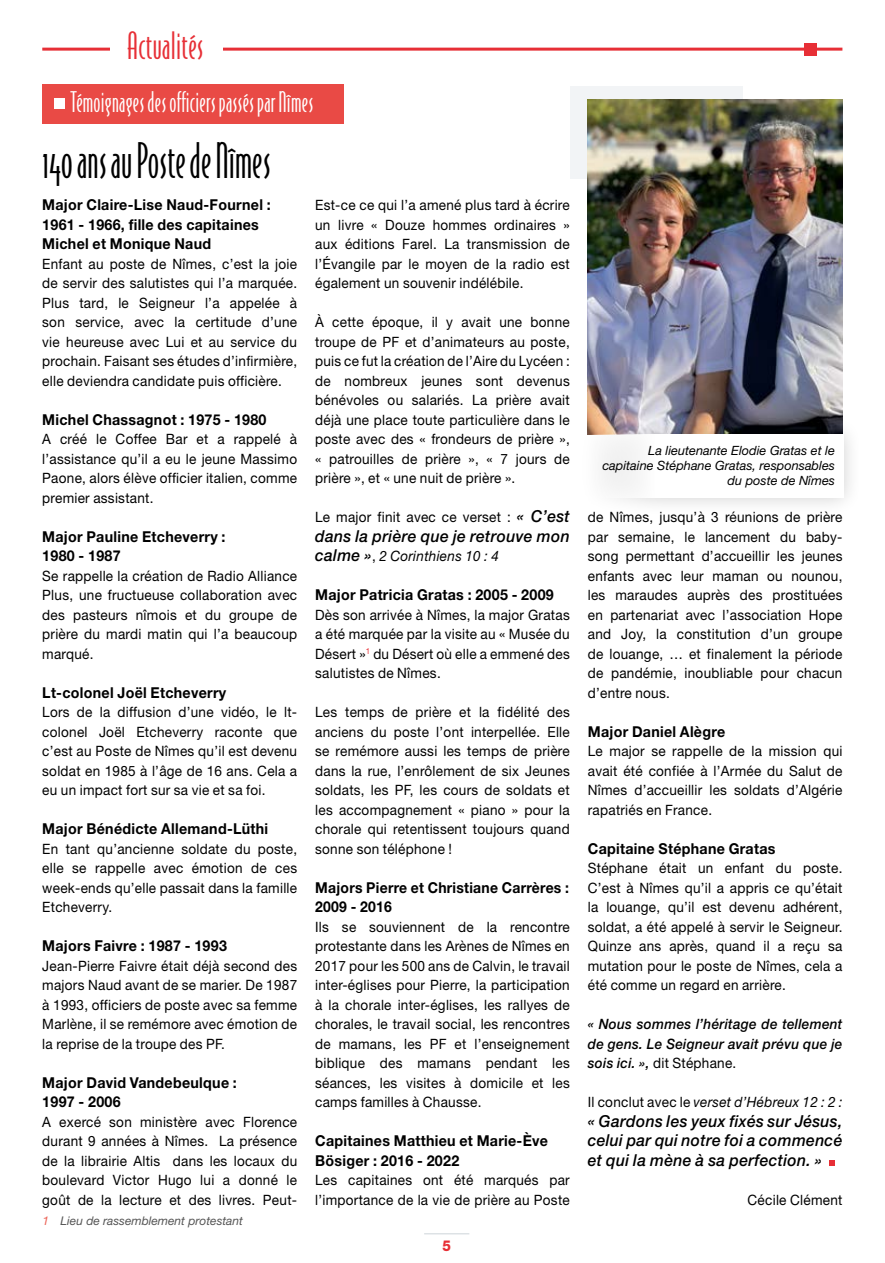
<style>
.page{position:relative;width:885px;height:1263px;background:#fff}
.page>*{position:absolute;margin:0;border:0;box-sizing:border-box;transform-origin:0 0}
.t1{font:46.5px "Bodega Sans Light Oldstyle";color:#000;scale:.9 1}
.t2{font:35.85px "Bodega Sans Light Oldstyle";letter-spacing:.01em;color:#e72f36;scale:.95 1}
.t3{font:27px "Bodega Sans Light Oldstyle";letter-spacing:.01em;color:#fff;scale:.95 1}
.t4{font:italic 500 16.5px/19.5px "Helvetica Neue LT Std";letter-spacing:.02em;color:#000;text-align:justify;scale:.95 1}
.t5{font:700 15px/19.5px "Helvetica Neue LT Std";letter-spacing:.02em;color:#000;scale:.95 1}
.t6{font:700 15px/19.5px "Helvetica Neue LT Std";letter-spacing:.02em;color:#000;scale:.93 1}
.t7{font:800 15px "Helvetica Neue LT Std";color:#e72f36;scale:.9 1}
.t8{font:14.25px/19.5px "Helvetica Neue LT Std";letter-spacing:.02em;color:#000;text-align:justify;scale:.95 1}
.t9{font:italic 500 14.25px/19.5px "Helvetica Neue LT Std";letter-spacing:.02em;color:#000;text-align:justify;scale:.95 1}
.t10{font:italic 14.25px "Helvetica Neue LT Std";letter-spacing:.02em;color:#000;scale:.95 1}
.t11{font:italic 12.75px/15px "Helvetica Neue LT Std";color:#000;text-align:right}
.t12{font:italic 12px "Helvetica Neue LT Std";color:#565656}
.s1{color:#ec6357}
.s2{font-weight:500;font-style:italic;font-size:16.5px}
.s3{font-weight:500;font-size:16.5px}
.s4{font-style:normal}
.s5{font-weight:400;font-style:normal}
</style>
<div class="page">
<div style="left:569px;top:86px;width:173px;height:92px;background:#f2f4f6"></div>
<img style="left:587px;top:100px;width:255px;height:315px">
<div style="left:575px;top:415px;width:287px;height:101px;background:#000;opacity:.2"></div>
<div style="left:587px;top:434px;width:256px;height:63px;background:#fff"></div>
<svg style="left:829px;top:1160px;width:5px;height:6px"></svg>
<div style="left:42px;top:84px;width:301px;height:39px;background:#e94a45"></div>
<div style="left:55px;top:98px;width:10px;height:11px;background:#fff"></div>
<hr style="left:42px;top:48px;width:800px;height:3px;background:#e72f36">
<div style="left:804px;top:43px;width:12px;height:12px;background:#e72f36"></div>
<div style="left:110px;top:0;width:112px;height:59px;background:#fff"></div>
<hr style="left:424px;top:1233px;width:45px;height:1px;background:#d3d9dd">
<h2 class="t2" style="left:127px;top:25px;width:82px">Actualités</h2>
<h3 class="t3" style="left:71px;top:86px;width:257px">Témoignages des officiers passés par Nîmes</h3>
<h1 class="t1" style="left:42px;top:134px;width:255px">140 ans au Poste de Nîmes</h1>
<p class="t5" style="left:42px;top:195px;width:242px">Major Claire-Lise Naud-Fournel :<br>1961 - 1966, fille des capitaines<br>Michel et Monique Naud</p>
<p class="t8" style="left:42px;top:253px;width:270px">Enfant au poste de Nîmes, c’est la joie de servir des salutistes qui l’a marquée.<br>Plus tard, le Seigneur l’a appelée à son service, avec la certitude d’une vie heureuse avec Lui et au service du prochain. Faisant ses études d’infirmière, elle deviendra candidate puis officière.</p>
<p class="t5" style="left:42px;top:409px;width:237px">Michel Chassagnot : 1975 - 1980</p>
<p class="t8" style="left:42px;top:429px;width:270px">A créé le Coffee Bar et a rappelé à l’assistance qu’il a eu le jeune Massimo Paone, alors élève officier italien, comme premier assistant.</p>
<p class="t5" style="left:42px;top:526px;width:194px">Major Pauline Etcheverry :<br>1980 - 1987</p>
<p class="t8" style="left:42px;top:565px;width:270px">Se rappelle la création de Radio Alliance Plus, une fructueuse collaboration avec des pasteurs nîmois et du groupe de prière du mardi matin qui l’a beaucoup marqué.</p>
<p class="t5" style="left:42px;top:682px;width:195px">Lt-colonel Joël Etcheverry</p>
<p class="t8" style="left:42px;top:702px;width:270px">Lors de la diffusion d’une vidéo, le lt&shy;colonel Joël Etcheverry raconte que c’est au Poste de Nîmes qu’il est devenu soldat en 1985 à l’âge de 16 ans. Cela a eu un impact fort sur sa vie et sa foi.</p>
<p class="t5" style="left:42px;top:819px;width:239px">Major Bénédicte Allemand-Lüthi</p>
<p class="t8" style="left:42px;top:838px;width:270px">En tant qu’ancienne soldate du poste, elle se rappelle avec émotion de ces week-ends qu’elle passait dans la famille Etcheverry.</p>
<p class="t5" style="left:42px;top:936px;width:196px">Majors Faivre : 1987 - 1993</p>
<p class="t8" style="left:42px;top:955px;width:270px">Jean-Pierre Faivre était déjà second des majors Naud avant de se marier. De 1987 à 1993, officiers de poste avec sa femme Marlène, il se remémore avec émotion de la reprise de la troupe des PF.</p>
<p class="t5" style="left:42px;top:1072px;width:206px">Major David Vandebeulque :<br>1997 - 2006</p>
<p class="t8" style="left:42px;top:1111px;width:270px">A exercé son ministère avec Florence durant 9 années à Nîmes. La présence de la librairie Altis dans les locaux du boulevard Victor Hugo lui a donné le goût de la lecture et des livres. Peut-</p>
<p class="t12" style="left:43px;top:1213px;width:202px"><span class="s1">1</span> Lieu de rassemblement protestant</p>
<p class="t8" style="left:315px;top:195px;width:269px">Est-ce ce qui l’a amené plus tard à écrire un livre « Douze hommes ordinaires » aux éditions Farel. La transmission de l’Évangile par le moyen de la radio est également un souvenir indélébile.</p>
<p class="t8" style="left:315px;top:312px;width:269px">À cette époque, il y avait une bonne troupe de PF et d’animateurs au poste, puis ce fut la création de l’Aire du Lycéen : de nombreux jeunes sont devenus bénévoles ou salariés. La prière avait déjà une place toute particulière dans le poste avec des « frondeurs de prière », « patrouilles de prière », « 7 jours de prière », et « une nuit de prière ».</p>
<p class="t8" style="left:315px;top:507px;width:269px">Le major finit avec ce verset : <span class="s2">« C’est</span></p>
<p class="t4" style="left:315px;top:526px;width:269px">dans la prière que je retrouve mon</p>
<p class="t10" style="left:315px;top:547px;width:195px"><span class="s3">calme »</span><span class="s4">,</span> 2 Corinthiens 10 : 4</p>
<p class="t5" style="left:315px;top:585px;width:253px">Major Patricia Gratas : 2005 - 2009</p>
<p class="t8" style="left:315px;top:604px;width:269px">Dès son arrivée à Nîmes, la major Gratas a été marquée par la visite au « Musée du Désert »<sup>1</sup> du Désert où elle a emmené des salutistes de Nîmes.</p>
<p class="t8" style="left:315px;top:702px;width:269px">Les temps de prière et la fidélité des anciens du poste l’ont interpellée. Elle se remémore aussi les temps de prière dans la rue, l’enrôlement de six Jeunes soldats, les PF, les cours de soldats et les accompagnement « piano » pour la chorale qui retentissent toujours quand sonne son téléphone !</p>
<p class="t6" style="left:315px;top:877px;width:274px">Majors Pierre et Christiane Carrères :<br>2009 - 2016</p>
<p class="t8" style="left:315px;top:916px;width:269px">Ils se souviennent de la rencontre protestante dans les Arènes de Nîmes en 2017 pour les 500 ans de Calvin, le travail inter-églises pour Pierre, la participation à la chorale inter-églises, les rallyes de chorales, le travail social, les rencontres de mamans, les PF et l’enseignement biblique des mamans pendant les séances, les visites à domicile et les camps familles à Chausse.</p>
<p class="t5" style="left:315px;top:1131px;width:247px">Capitaines Matthieu et Marie-Ève<br>Bösiger : 2016 - 2022</p>
<p class="t8" style="left:315px;top:1170px;width:269px">Les capitaines ont été marqués par l’importance de la vie de prière au Poste</p>
<p class="t7" style="left:442px;top:1237px;width:11px">5</p>
<p class="t11" style="left:602px;top:443px;width:234px">La lieutenante Elodie Gratas et le capitaine Stéphane Gratas, responsables du poste de Nîmes</p>
<p class="t8" style="left:587px;top:507px;width:269px">de Nîmes, jusqu’à 3 réunions de prière par semaine, le lancement du baby&shy;song permettant d’accueillir les jeunes enfants avec leur maman ou nounou, les maraudes auprès des prostituées en partenariat avec l’association Hope and Joy, la constitution d’un groupe de louange, … et finalement la période de pandémie, inoubliable pour chacun d’entre nous.</p>
<p class="t5" style="left:587px;top:721px;width:146px">Major Daniel Alègre</p>
<p class="t8" style="left:587px;top:741px;width:269px">Le major se rappelle de la mission qui avait été confiée à l’Armée du Salut de Nîmes d’accueillir les soldats d’Algérie rapatriés en France.</p>
<p class="t5" style="left:587px;top:838px;width:199px">Capitaine Stéphane Gratas</p>
<p class="t8" style="left:587px;top:858px;width:269px">Stéphane était un enfant du poste.<br>C’est à Nîmes qu’il a appris ce qu’était la louange, qu’il est devenu adhérent, soldat, a été appelé à servir le Seigneur.<br>Quinze ans après, quand il a reçu sa mutation pour le poste de Nîmes, cela a été comme un regard en arrière.</p>
<p class="t9" style="left:587px;top:1014px;width:269px">« Nous sommes l’héritage de tellement de gens. Le Seigneur avait prévu que je sois ici. », <span class="s5">dit Stéphane.</span></p>
<p class="t10" style="left:587px;top:1093px;width:269px"><span class="s4">Il conclut avec le</span> verset d’Hébreux 12 : 2 :</p>
<p class="t4" style="left:587px;top:1111px;width:269px">« Gardons les yeux fixés sur Jésus, celui par qui notre foi a commencé et qui la mène à sa perfection. »</p>
<p class="t8" style="left:747px;top:1189px;width:101px">Cécile Clément</p>
</div>
